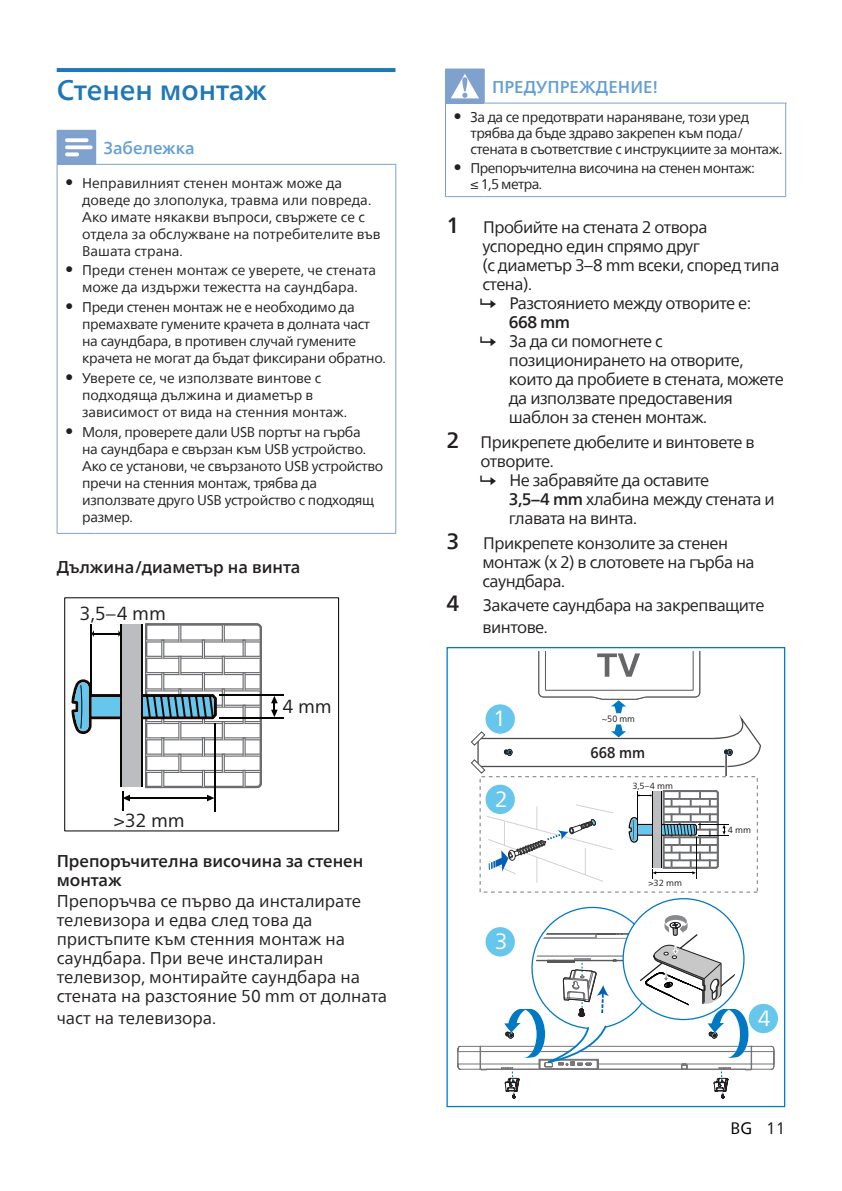
<style>
.page{position:relative;width:842px;height:1191px;background:#fff}
.page>*{position:absolute;margin:0;border:0;box-sizing:border-box;transform-origin:0 0}
.heading2{font:500 28px "Neue Frutiger World";color:#1e78b6}
.t1{font:22.2px "Neue Frutiger World";color:#fff}
.t2{font:19px "Neue Frutiger World";color:#231f20}
.Body_Text__0{font:17px/19px "Neue Frutiger World";color:#231f20}
.Body_Text__0-2{font:500 17px/19px "Neue Frutiger World";color:#231f20}
.notes-caption-paragr{font:500 17px "Neue Frutiger World";color:#629fd5}
.t3{font:16.6px/19px "Neue Frutiger World";letter-spacing:-.03em;color:#231f20}
.t4{font:16.4px "Neue Frutiger World";color:#000}
.t5{font:500 15.4px "Neue Frutiger World";color:#231f20;scale:.92 1}
.t6{font:14px/17px "Neue Frutiger World";letter-spacing:-.02em;color:#231f20}
.t7{font:14px/17px "Neue Frutiger World";color:#231f20}
.t8{font:14px/16px "Neue Frutiger World";letter-spacing:-.04em;color:#231f20}
.t9{font:9.2px "Neue Frutiger World";color:#231f20;scale:.95 1}
.t10{font:9px "Neue Frutiger World";color:#231f20}
.s1{font-size:17px}
.s2{font-weight:500;font-size:22px}
.s3{font-weight:500}
.s4{color:#231f20}
</style>
<div class="page">
<hr style="left:57px;top:68px;width:338px;height:4px;background:#1e78b6">
<div style="left:57px;top:130px;width:39px;height:34px;background:#7fa1ce"></div>
<hr style="left:395px;top:165px;width:1px;height:368px;background:#7fa1ce">
<hr style="left:57px;top:164px;width:39px;height:1px;background:#7fa1ce">
<hr style="left:96px;top:164px;width:300px;height:1px;background:#7fa1ce">
<hr style="left:57px;top:165px;width:1px;height:368px;background:#7fa1ce">
<hr style="left:57px;top:533px;width:39px;height:1px;background:#7fa1ce">
<hr style="left:96px;top:533px;width:300px;height:1px;background:#7fa1ce">
<svg style="left:65px;top:138px;width:28px;height:18px"></svg>
<hr style="left:214px;top:722px;width:2px;height:89px;background:#050504">
<hr style="left:219px;top:694px;width:65px;height:2px;background:#050504">
<hr style="left:219px;top:717px;width:65px;height:2px;background:#050504">
<svg style="left:271px;top:696px;width:7px;height:21px"></svg>
<hr style="left:122px;top:791px;width:2px;height:20px;background:#050504">
<svg style="left:71px;top:623px;width:191px;height:178px"></svg>
<div style="left:445px;top:69px;width:39px;height:34px;background:#7fa1ce"></div>
<hr style="left:785px;top:103px;width:1px;height:93px;background:#7fa1ce">
<hr style="left:445px;top:103px;width:39px;height:1px;background:#7fa1ce">
<hr style="left:484px;top:69px;width:1px;height:34px;background:#7fa1ce">
<hr style="left:484px;top:103px;width:303px;height:1px;background:#7fa1ce">
<hr style="left:445px;top:103px;width:1px;height:93px;background:#7fa1ce">
<hr style="left:445px;top:196px;width:39px;height:1px;background:#7fa1ce">
<hr style="left:484px;top:196px;width:302px;height:1px;background:#7fa1ce">
<svg style="left:451px;top:74px;width:28px;height:24px"></svg>
<div style="left:446px;top:647px;width:339px;height:460px;border:1px solid #0079c2"></div>
<div style="left:749px;top:1003px;width:29px;height:30px;background:#66c6eb;border-radius:50%"></div>
<div style="left:477px;top:738px;width:250px;height:29px;background:#fff;border:1px solid #4b4c4d"></div>
<svg style="left:471px;top:731px;width:15px;height:15px"></svg>
<svg style="left:471px;top:759px;width:15px;height:15px"></svg>
<div style="left:486px;top:704px;width:29px;height:29px;background:#66c6eb;border-radius:50%"></div>
<svg style="left:538px;top:651px;width:163px;height:62px"></svg>
<svg style="left:611px;top:724px;width:15px;height:13px"></svg>
<svg style="left:503px;top:748px;width:10px;height:8px"></svg>
<svg style="left:710px;top:714px;width:51px;height:53px"></svg>
<div style="left:479px;top:776px;width:279px;height:116px;background:#fff;border:1px dashed #939598"></div>
<hr style="left:725px;top:754px;width:2px;height:22px;background:#231f20">
<svg style="left:486px;top:804px;width:127px;height:79px"></svg>
<div style="left:486px;top:784px;width:29px;height:30px;background:#66c6eb;border-radius:50%"></div>
<hr style="left:698px;top:823px;width:30px;height:1px;background:#050504">
<hr style="left:698px;top:835px;width:30px;height:1px;background:#050504">
<svg style="left:628px;top:790px;width:98px;height:89px"></svg>
<svg style="left:457px;top:898px;width:318px;height:200px"></svg>
<p class="heading2" style="left:57px;top:67px;width:211px">Стенен монтаж</p>
<p class="notes-caption-paragr" style="left:104px;top:134px;width:92px">Забележка</p>
<p class="t7" style="left:82px;top:174px;width:300px;text-indent:-17px"><span class="s1">•</span> Неправилният стенен монтаж може да доведе до злополука, травма или повреда.<br>Ако имате някакви въпроси, свържете се с отдела за обслужване на потребителите във Вашата страна.</p>
<p class="t7" style="left:65px;top:262px;width:312px;text-align:center"><span class="s1">•</span> Преди стенен монтаж се уверете, че стената може да издържи тежестта на саундбара.</p>
<p class="t6" style="left:82px;top:299px;width:305px;text-indent:-17px"><span class="s1">•</span> Преди стенен монтаж не е необходимо да премахвате гумените крачета в долната част на саундбара, в противен случай гумените крачета не могат да бъдат фиксирани обратно.</p>
<p class="t7" style="left:82px;top:370px;width:266px;text-indent:-17px"><span class="s1">•</span> Уверете се, че използвате винтове с подходяща дължина и диаметър в зависимост от вида на стенния монтаж.</p>
<p class="t6" style="left:82px;top:424px;width:303px;text-indent:-17px"><span class="s1">•</span> Моля, проверете дали USB портът на гърба<br>на саундбара е свързан към USB устройство.<br>Ако се установи, че свързаното USB устройство пречи на стенния монтаж, трябва да използвате друго USB устройство с подходящ размер.</p>
<p class="Body_Text__0-2" style="left:57px;top:557px;width:245px">Дължина/диаметър на винта</p>
<p class="t2" style="left:79px;top:598px;width:88px">3,5–4 mm</p>
<p class="t2" style="left:283px;top:691px;width:51px">4 mm</p>
<p class="t2" style="left:114px;top:805px;width:73px">&gt;32 mm</p>
<p class="Body_Text__0-2" style="left:57px;top:851px;width:308px">Препоръчителна височина за стенен монтаж</p>
<p class="Body_Text__0" style="left:57px;top:892px;width:332px">Препоръчва се първо да инсталирате телевизора и едва след това да пристъпите към стенния монтаж на саундбара. При вече инсталиран телевизор, монтирайте саундбара на стената на разстояние 50 mm от долната</p>
<p class="Body_Text__0" style="left:57px;top:1009px;width:161px">част на телевизора.</p>
<p class="notes-caption-paragr" style="left:492px;top:72px;width:168px">ПРЕДУПРЕЖДЕНИЕ!</p>
<p class="t6" style="left:470px;top:109px;width:313px;line-height:16px;text-indent:-17px"><span class="s1">•</span> За да се предотврати нараняване, този уред трябва да бъде здраво закрепен към пода/ стената в съответствие с инструкциите за монтаж.</p>
<p class="t8" style="left:470px;top:160px;width:286px;text-indent:-17px"><span class="s1">•</span> Препоръчителна височина на стенен монтаж: ≤ 1,5 метра.</p>
<p class="t3" style="left:482px;top:218px;width:298px;text-indent:-36px"><span class="s2">1</span> Пробийте на стената 2 отвора успоредно един спрямо друг<br>(с диаметър 3–8 mm всеки, според типа стена).</p>
<p class="t3" style="left:509px;top:294px;width:244px">Разстоянието между отворите е:<br><span class="s3">668 mm</span></p>
<p class="t3" style="left:509px;top:332px;width:276px">За да си помогнете с позиционирането на отворите, които да пробиете в стената, можете да използвате предоставения шаблон за стенен монтаж.</p>
<p class="t3" style="left:480px;top:433px;width:276px;text-indent:-34px"><span class="s2">2</span> Прикрепете дюбелите и винтовете в отворите.</p>
<p class="t3" style="left:509px;top:471px;width:267px">Не забравяйте да оставите<br><span class="s3">3,5–4 mm</span> хлабина между стената и главата на винта.</p>
<p class="t3" style="left:482px;top:533px;width:274px;text-indent:-36px"><span class="s2">3</span> Прикрепете конзолите за стенен монтаж (x 2) в слотовете на гърба на саундбара.</p>
<p class="t3" style="left:482px;top:594px;width:283px;line-height:22px;text-indent:-36px"><span class="s2">4</span> Закачете саундбара на закрепващите винтове.</p>
<p class="t1" style="left:493px;top:700px;width:14px">1</p>
<p class="t9" style="left:602px;top:711px;width:36px">~50 mm</p>
<p class="t5" style="left:590px;top:740px;width:61px">668 mm</p>
<p class="t1" style="left:495px;top:782px;width:14px">2</p>
<p class="t10" style="left:632px;top:778px;width:42px">3,5–4 mm</p>
<p class="t1" style="left:495px;top:924px;width:14px">3</p>
<p class="t10" style="left:648px;top:876px;width:35px">&gt;32 mm</p>
<p class="t10" style="left:728px;top:822px;width:25px">4 mm</p>
<p class="t1" style="left:758px;top:1001px;width:14px">4</p>
<p class="t4" style="left:730px;top:1115px;width:56px">BG <span class="s4">11</span></p>
</div>
